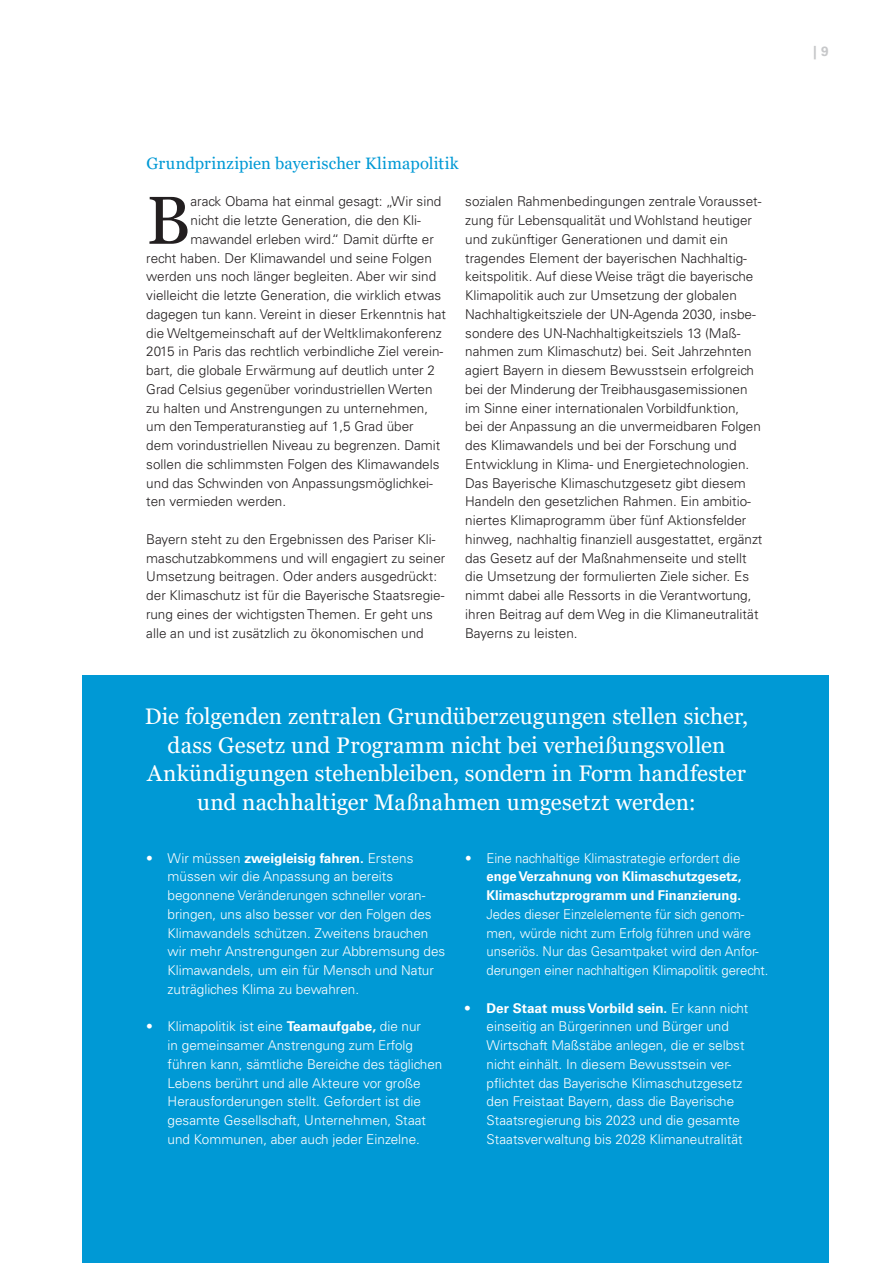
<style>
.page{position:relative;width:893px;height:1263px;background:#fff}
.page>*{position:absolute;margin:0;border:0;box-sizing:border-box;transform-origin:0 0}
.Fließtext_Klimabericht{font:67.65px "Georgia";color:#231f20}
.Überschrift_Infobox{font:22.5px/28.5px "Georgia";color:#fff;text-align:center}
.t1{font:16.5px "Georgia";letter-spacing:.01em;color:#0099d5}
.Fließtext_Klimabericht-2{font:300 13.5px/18.8px "Univers LT Std";color:#231f20}
.t2{font:300 13.5px/18.8px "Univers LT Std";color:#fff}
.t3{font:700 13.5px "Univers LT Std";color:#c7c8ca}
.s1{font-weight:700}
</style>
<div class="page">
<div style="left:83px;top:675px;width:746px;height:588px;background:#0099d5"></div>
<h2 class="t1" style="left:147px;top:153px;width:314px">Grundprinzipien bayerischer Klimapolitik</h2>
<p class="Fließtext_Klimabericht" style="left:146px;top:179px;width:46px">B</p>
<p class="Fließtext_Klimabericht-2" style="left:191px;top:192px;width:252px">arack Obama hat einmal gesagt: „Wir sind</p>
<p class="Fließtext_Klimabericht-2" style="left:465px;top:192px;width:299px">sozialen Rahmenbedingungen zentrale Vorausset&shy;zung für Lebensqualität und Wohlstand heutiger und zukünftiger Generationen und damit ein tragendes Element der bayerischen Nachhaltig&shy;keitspolitik. Auf diese Weise trägt die bayerische Klimapolitik auch zur Umsetzung der globalen Nachhaltigkeitsziele der UN-Agenda 2030, insbe&shy;sondere des UN-Nachhaltigkeitsziels 13 (Maß&shy;nahmen zum Klimaschutz) bei. Seit Jahrzehnten agiert Bayern in diesem Bewusstsein erfolgreich bei der Minderung der Treibhausgasemissionen im Sinne einer internationalen Vorbildfunktion,<br>bei der Anpassung an die unvermeidbaren Folgen des Klimawandels und bei der Forschung und Entwicklung in Klima- und Energietechnologien.<br>Das Bayerische Klimaschutzgesetz gibt diesem Handeln den gesetzlichen Rahmen. Ein ambitio&shy;niertes Klimaprogramm über fünf Aktionsfelder hinweg, nachhaltig finanziell ausgestattet, ergänzt das Gesetz auf der Maßnahmenseite und stellt die Umsetzung der formulierten Ziele sicher. Es nimmt dabei alle Ressorts in die Verantwortung, ihren Beitrag auf dem Weg in die Klimaneutralität Bayerns zu leisten.</p>
<p class="Fließtext_Klimabericht-2" style="left:191px;top:211px;width:232px">nicht die letzte Generation, die den Kli-</p>
<p class="Fließtext_Klimabericht-2" style="left:191px;top:230px;width:245px">mawandel erleben wird.“ Damit dürfte er</p>
<p class="Fließtext_Klimabericht-2" style="left:146px;top:248px;width:287px">recht haben. Der Klimawandel und seine Folgen</p>
<p class="Fließtext_Klimabericht-2" style="left:146px;top:267px;width:291px">werden uns noch länger begleiten. Aber wir sind</p>
<p class="Fließtext_Klimabericht-2" style="left:146px;top:286px;width:296px">vielleicht die letzte Generation, die wirklich etwas</p>
<p class="Fließtext_Klimabericht-2" style="left:146px;top:305px;width:301px">dagegen tun kann. Vereint in dieser Erkenntnis hat</p>
<p class="Fließtext_Klimabericht-2" style="left:146px;top:323px;width:297px">die Weltgemeinschaft auf der Weltklimakonferenz</p>
<p class="Fließtext_Klimabericht-2" style="left:146px;top:342px;width:298px">2015 in Paris das rechtlich verbindliche Ziel verein-</p>
<p class="Fließtext_Klimabericht-2" style="left:146px;top:361px;width:290px">bart, die globale Erwärmung auf deutlich unter 2</p>
<p class="Fließtext_Klimabericht-2" style="left:146px;top:380px;width:288px">Grad Celsius gegenüber vorindustriellen Werten</p>
<p class="Fließtext_Klimabericht-2" style="left:146px;top:398px;width:283px">zu halten und Anstrengungen zu unternehmen,</p>
<p class="Fließtext_Klimabericht-2" style="left:146px;top:417px;width:269px">um den Temperaturanstieg auf 1,5 Grad über</p>
<p class="Fließtext_Klimabericht-2" style="left:146px;top:436px;width:296px">dem vorindustriellen Niveau zu begrenzen. Damit</p>
<p class="Fließtext_Klimabericht-2" style="left:146px;top:455px;width:295px">sollen die schlimmsten Folgen des Klimawandels</p>
<p class="Fließtext_Klimabericht-2" style="left:146px;top:473px;width:288px">und das Schwinden von Anpassungsmöglichkei-</p>
<p class="Fließtext_Klimabericht-2" style="left:146px;top:492px;width:141px">ten vermieden werden.</p>
<p class="Fließtext_Klimabericht-2" style="left:146px;top:530px;width:301px">Bayern steht zu den Ergebnissen des Pariser Kli&shy;maschutzabkommens und will engagiert zu seiner Umsetzung beitragen. Oder anders ausgedrückt: der Klimaschutz ist für die Bayerische Staatsregie&shy;rung eines der wichtigsten Themen. Er geht uns alle an und ist zusätzlich zu ökonomischen und</p>
<p class="Überschrift_Infobox" style="left:145px;top:703px;width:605px">Die folgenden zentralen Grundüberzeugungen stellen sicher, dass Gesetz und Programm nicht bei verheißungsvollen Ankündigungen stehenbleiben, sondern in Form handfester und nachhaltiger Maßnahmen umgesetzt werden:</p>
<p class="t2" style="left:168px;top:848px;width:279px;text-indent:-21px">• Wir müssen <span class="s1">zweigleisig fahren.</span> Erstens müssen wir die Anpassung an bereits begonnene Veränderungen schneller voran&shy;bringen, uns also besser vor den Folgen des Klimawandels schützen. Zweitens brauchen wir mehr Anstrengungen zur Abbremsung des Klimawandels, um ein für Mensch und Natur zuträgliches Klima zu bewahren.</p>
<p class="t2" style="left:168px;top:1017px;width:276px;text-indent:-21px">• Klimapolitik ist eine <span class="s1">Teamaufgabe,</span> die nur<br>in gemeinsamer Anstrengung zum Erfolg führen kann, sämtliche Bereiche des täglichen Lebens berührt und alle Akteure vor große Herausforderungen stellt. Gefordert ist die gesamte Gesellschaft, Unternehmen, Staat und Kommunen, aber auch jeder Einzelne.</p>
<p class="t2" style="left:486px;top:848px;width:283px;text-indent:-21px">• Eine nachhaltige Klimastrategie erfordert die <span class="s1">enge Verzahnung von Klimaschutzgesetz, Klimaschutzprogramm und Finanzierung.<br></span>Jedes dieser Einzelelemente für sich genom&shy;men, würde nicht zum Erfolg führen und wäre unseriös. Nur das Gesamtpaket wird den Anfor&shy;derungen einer nachhaltigen Klimapolitik gerecht.</p>
<p class="t2" style="left:486px;top:998px;width:263px;text-indent:-21px"><span class="s1">• Der Staat muss Vorbild sein.</span> Er kann nicht einseitig an Bürgerinnen und Bürger und Wirtschaft Maßstäbe anlegen, die er selbst nicht einhält. In diesem Bewusstsein ver&shy;pflichtet das Bayerische Klimaschutzgesetz den Freistaat Bayern, dass die Bayerische Staatsregierung bis 2023 und die gesamte Staatsverwaltung bis 2028 Klimaneutralität</p>
<p class="t3" style="left:813px;top:44px;width:17px">| 9</p>
</div>
